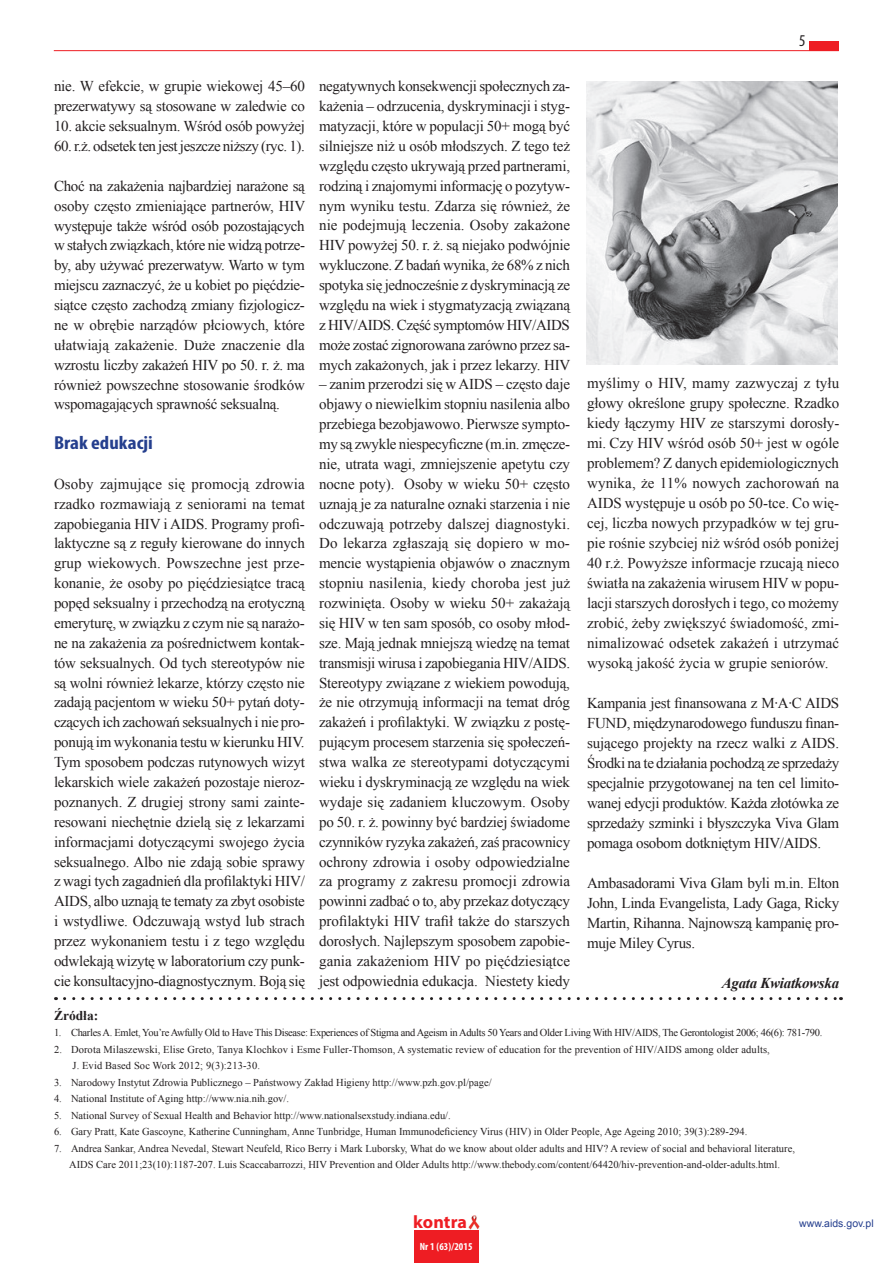
<style>
.page{position:relative;width:893px;height:1263px;background:#fff}
.page>*{position:absolute;margin:0;border:0;box-sizing:border-box;transform-origin:0 0}
.t1{font:700 condensed 18.9px "Myriad Pro";color:#253f8e;scale:1.11 1}
.t2{font:700 18px "Myriad Pro";letter-spacing:.005em;color:#ee1d23}
.t3{font:condensed 16.5px "Myriad Pro";color:#231f20}
.t4{font:15px/20px "Times New Roman";letter-spacing:-.02em;color:#231f20;text-align:justify}
.t5{font:italic 700 15px "Times New Roman";letter-spacing:-.02em;color:#231f20}
.t6{font:700 13.5px "Times New Roman";color:#231f20}
.t7{font:10.5px/16.5px "Times New Roman";color:#231f20}
.t8{font:10.5px "Times New Roman";letter-spacing:-.03em;color:#231f20}
.t9{font:10.5px "Arial";color:#253f8e}
.t10{font:700 condensed 10.5px "Myriad Pro";letter-spacing:.01em;color:#fff}
</style>
<div class="page">
<div style="left:414px;top:1230px;width:65px;height:33px;background:#ee1d23"></div>
<img style="left:468px;top:1215px;width:11px;height:14px">
<hr style="left:54px;top:50px;width:785px;height:1px;background:#ee1d23">
<div style="left:809px;top:41px;width:30px;height:10px;background:#ee1d23"></div>
<svg style="left:65px;top:997px;width:776px;height:3px"></svg>
<img style="left:587px;top:81px;width:251px;height:283px">
<p class="t4" style="left:54px;top:76px;width:252px">nie. W efekcie, w grupie wiekowej 45–60 prezerwatywy są stosowane w zaledwie co</p>
<p class="t4" style="left:54px;top:116px;width:252px">10. akcie seksualnym. Wśród osób powyżej</p>
<p class="t4" style="left:54px;top:136px;width:252px">60. r.ż. odsetek ten jest jeszcze niższy (ryc. 1).</p>
<p class="t4" style="left:54px;top:176px;width:253px">Choć na zakażenia najbardziej narażone są osoby często zmieniające partnerów, HIV występuje także wśród osób pozostających w stałych związkach, które nie widzą potrze&shy;by, aby używać prezerwatyw. Warto w tym miejscu zaznaczyć, że u kobiet po pięćdzie&shy;siątce często zachodzą zmiany fizjologicz&shy;ne w obrębie narządów płciowych, które ułatwiają zakażenie. Duże znaczenie dla wzrostu liczby zakażeń HIV po 50. r. ż. ma również powszechne stosowanie środków wspomagających sprawność seksualną.</p>
<p class="t1" style="left:54px;top:431px;width:91px">Brak edukacji</p>
<p class="t4" style="left:54px;top:474px;width:253px">Osoby zajmujące się promocją zdrowia rzadko rozmawiają z seniorami na temat zapobiegania HIV i AIDS. Programy profi&shy;laktyczne są z reguły kierowane do innych grup wiekowych. Powszechne jest prze&shy;konanie, że osoby po pięćdziesiątce tracą popęd seksualny i przechodzą na erotyczną emeryturę, w związku z czym nie są narażo&shy;ne na zakażenia za pośrednictwem kontak&shy;tów seksualnych. Od tych stereotypów nie są wolni również lekarze, którzy często nie zadają pacjentom w wieku 50+ pytań doty&shy;czących ich zachowań seksualnych i nie pro&shy;ponują im wykonania testu w kierunku HIV.<br>Tym sposobem podczas rutynowych wizyt lekarskich wiele zakażeń pozostaje nieroz&shy;poznanych. Z drugiej strony sami zainte&shy;resowani niechętnie dzielą się z lekarzami informacjami dotyczącymi swojego życia seksualnego. Albo nie zdają sobie sprawy z wagi tych zagadnień dla profilaktyki HIV/ AIDS, albo uznają te tematy za zbyt osobiste i wstydliwe. Odczuwają wstyd lub strach przez wykonaniem testu i z tego względu odwlekają wizytę w laboratorium czy punk&shy;cie konsultacyjno-diagnostycznym. Boją się</p>
<p class="t4" style="left:319px;top:76px;width:253px">negatywnych konsekwencji społecznych za&shy;każenia – odrzucenia, dyskryminacji i styg&shy;matyzacji, które w populacji 50+ mogą być silniejsze niż u osób młodszych. Z tego też względu często ukrywają przed partnerami, rodziną i znajomymi informację o pozytyw&shy;nym wyniku testu. Zdarza się również, że nie podejmują leczenia. Osoby zakażone HIV powyżej 50. r. ż. są niejako podwójnie wykluczone. Z badań wynika, że 68% z nich spotyka się jednocześnie z dyskryminacją ze względu na wiek i stygmatyzacją związaną z HIV/AIDS. Część symptomów HIV/AIDS może zostać zignorowana zarówno przez sa&shy;mych zakażonych, jak i przez lekarzy. HIV</p>
<p class="t4" style="left:319px;top:374px;width:253px">– zanim przerodzi się w AIDS – często daje objawy o niewielkim stopniu nasilenia albo przebiega bezobjawowo. Pierwsze sympto&shy;my są zwykle niespecyficzne (m.in. zmęcze&shy;nie, utrata wagi, zmniejszenie apetytu czy nocne poty). Osoby w wieku 50+ często uznają je za naturalne oznaki starzenia i nie odczuwają potrzeby dalszej diagnostyki.<br>Do lekarza zgłaszają się dopiero w mo&shy;mencie wystąpienia objawów o znacznym stopniu nasilenia, kiedy choroba jest już rozwinięta. Osoby w wieku 50+ zakażają się HIV w ten sam sposób, co osoby młod&shy;sze. Mają jednak mniejszą wiedzę na temat transmisji wirusa i zapobiegania HIV/AIDS.<br>Stereotypy związane z wiekiem powodują, że nie otrzymują informacji na temat dróg zakażeń i profilaktyki. W związku z postę&shy;pującym procesem starzenia się społeczeń&shy;stwa walka ze stereotypami dotyczącymi wieku i dyskryminacją ze względu na wiek wydaje się zadaniem kluczowym. Osoby po 50. r. ż. powinny być bardziej świadome czynników ryzyka zakażeń, zaś pracownicy ochrony zdrowia i osoby odpowiedzialne za programy z zakresu promocji zdrowia powinni zadbać o to, aby przekaz dotyczący profilaktyki HIV trafił także do starszych dorosłych. Najlepszym sposobem zapobie&shy;gania zakażeniom HIV po pięćdziesiątce jest odpowiednia edukacja. Niestety kiedy</p>
<p class="t3" style="left:799px;top:30px;width:8px">5</p>
<p class="t4" style="left:587px;top:373px;width:254px">myślimy o HIV, mamy zazwyczaj z tyłu głowy określone grupy społeczne. Rzadko kiedy łączymy HIV ze starszymi dorosły&shy;mi. Czy HIV wśród osób 50+ jest w ogóle problemem? Z danych epidemiologicznych wynika, że 11% nowych zachorowań na AIDS występuje u osób po 50-tce. Co wię&shy;cej, liczba nowych przypadków w tej gru&shy;pie rośnie szybciej niż wśród osób poniżej 40 r.ż. Powyższe informacje rzucają nieco światła na zakażenia wirusem HIV w popu&shy;lacji starszych dorosłych i tego, co możemy zrobić, żeby zwiększyć świadomość, zmi&shy;nimalizować odsetek zakażeń i utrzymać wysoką jakość życia w grupie seniorów.</p>
<p class="t4" style="left:587px;top:693px;width:254px">Kampania jest finansowana z M·A·C AIDS FUND, międzynarodowego funduszu finan&shy;sującego projekty na rzecz walki z AIDS.<br>Środki na te działania pochodzą ze sprzedaży specjalnie przygotowanej na ten cel limito&shy;wanej edycji produktów. Każda złotówka ze sprzedaży szminki i błyszczyka Viva Glam pomaga osobom dotkniętym HIV/AIDS.</p>
<p class="t4" style="left:587px;top:872px;width:254px">Ambasadorami Viva Glam byli m.in. Elton John, Linda Evangelista, Lady Gaga, Ricky Martin, Rihanna. Najnowszą kampanię pro&shy;muje Miley Cyrus.</p>
<p class="t5" style="left:722px;top:972px;width:119px">Agata Kwiatkowska</p>
<p class="t6" style="left:54px;top:1006px;width:46px">Źródła:</p>
<p class="t8" style="left:54px;top:1026px;width:770px">1. Charles A. Emlet, You’re Awfully Old to Have This Disease: Experiences of Stigma and Ageism in Adults 50 Years and Older Living With HIV/AIDS, The Gerontologist 2006; 46(6): 781-790.</p>
<p class="t7" style="left:72px;top:1041px;width:699px;text-indent:-18px">2. Dorota Milaszewski, Elise Greto, Tanya Klochkov i Esme Fuller-Thomson, A systematic review of education for the prevention of HIV/AIDS among older adults,<br>J. Evid Based Soc Work 2012; 9(3):213-30.</p>
<p class="t7" style="left:54px;top:1074px;width:439px">3. Narodowy Instytut Zdrowia Publicznego – Państwowy Zakład Higieny http://www.pzh.gov.pl/page/</p>
<p class="t7" style="left:54px;top:1090px;width:237px">4. National Institute of Aging http://www.nia.nih.gov/.</p>
<p class="t7" style="left:54px;top:1107px;width:398px">5. National Survey of Sexual Health and Behavior http://www.nationalsexstudy.indiana.edu/.</p>
<p class="t7" style="left:54px;top:1123px;width:695px">6. Gary Pratt, Kate Gascoyne, Katherine Cunningham, Anne Tunbridge, Human Immunodeficiency Virus (HIV) in Older People, Age Ageing 2010; 39(3):289-294.</p>
<p class="t7" style="left:54px;top:1140px;width:742px;text-align:center">7. Andrea Sankar, Andrea Nevedal, Stewart Neufeld, Rico Berry i Mark Luborsky, What do we know about older adults and HIV? A review of social and behavioral literature,<br>AIDS Care 2011;23(10):1187-207. Luis Scaccabarrozzi, HIV Prevention and Older Adults http://www.thebody.com/content/64420/hiv-prevention-and-older-adults.html.</p>
<p class="t2" style="left:413px;top:1210px;width:55px">kontra</p>
<p class="t10" style="left:420px;top:1240px;width:54px">Nr 1 (63)/2015</p>
<p class="t9" style="left:799px;top:1216px;width:76px">www.aids.gov.pl</p>
</div>
